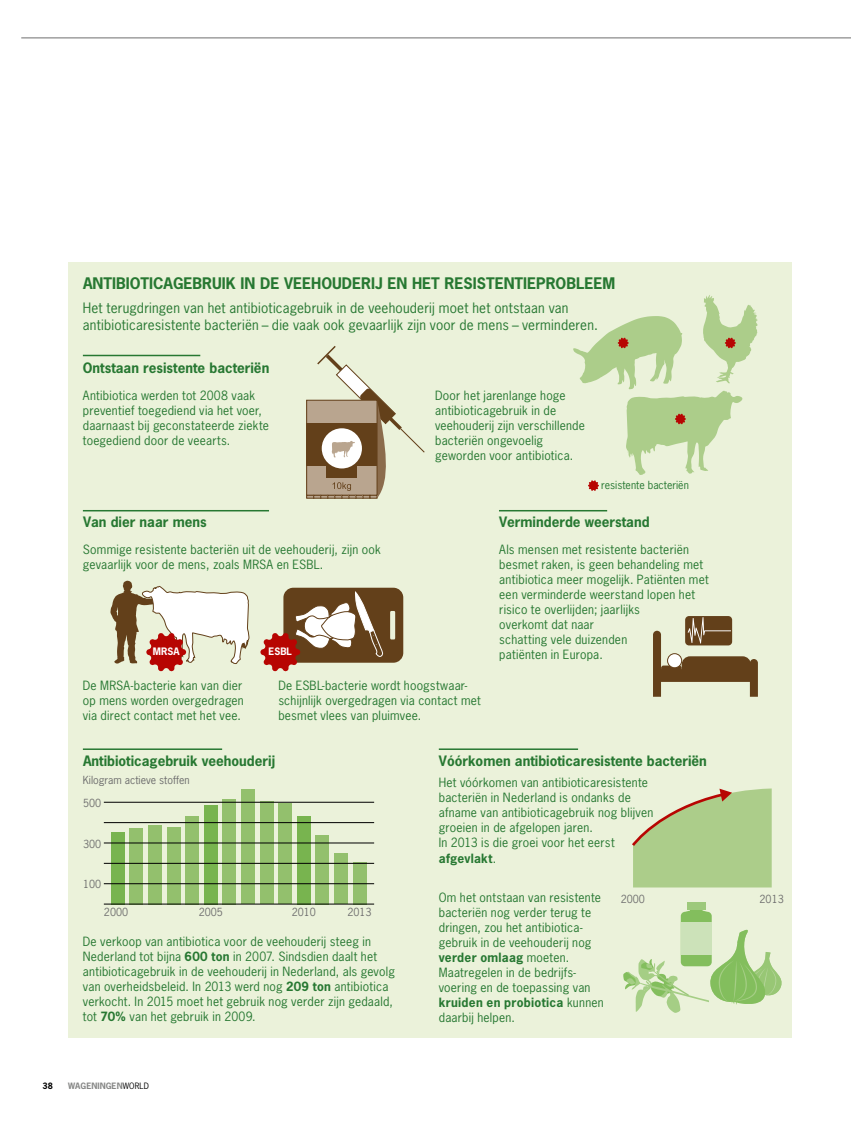
<style>
.page{position:relative;width:851px;height:1127px;background:#fff}
.page>*{position:absolute;margin:0;border:0;box-sizing:border-box;transform-origin:0 0}
.t1{font:700 15px "News Gothic Std";color:#277832}
.t2{font:13.5px/16.5px "News Gothic Std";letter-spacing:.015em;color:#277832}
.t3{font:700 13.5px "News Gothic Std";color:#277832}
.t4{font:12px/15px "News Gothic Std";letter-spacing:.02em;color:#277832}
.t5{font:10.5px "News Gothic Std";color:#6e6e6e}
.t6{font:10.5px "News Gothic Std";color:#277832}
.t7{font:700 9.6px "News Gothic Std";color:#fff}
.t8{font:700 8.25px "News Gothic Std";letter-spacing:.01em;color:#868786}
.t9{font:700 8.25px "News Gothic Std";color:#000}
.s1{font-weight:700}
.s2{font-weight:400;color:#000}
</style>
<div class="page">
<div style="left:68px;top:263px;width:723px;height:774px;background:#ebf2da"></div>
<svg style="left:573px;top:295px;width:184px;height:196px"></svg>
<svg style="left:306px;top:346px;width:118px;height:152px"></svg>
<div style="left:685px;top:616px;width:47px;height:29px;background:#684722;border-radius:4px"></div>
<svg style="left:653px;top:617px;width:104px;height:80px"></svg>
<svg style="left:110px;top:581px;width:140px;height:91px"></svg>
<svg style="left:260px;top:588px;width:143px;height:84px"></svg>
<div style="left:687px;top:902px;width:18px;height:8px;background:#9dc97b"></div>
<svg style="left:623px;top:905px;width:159px;height:108px"></svg>
<div style="left:111px;top:832px;width:13px;height:72px;background:#78b44f"></div>
<div style="left:130px;top:828px;width:13px;height:76px;background:#93c06d"></div>
<div style="left:148px;top:825px;width:14px;height:79px;background:#93c06d"></div>
<div style="left:167px;top:827px;width:13px;height:77px;background:#93c06d"></div>
<div style="left:185px;top:816px;width:14px;height:88px;background:#93c06d"></div>
<div style="left:204px;top:805px;width:13px;height:99px;background:#78b44f"></div>
<div style="left:223px;top:799px;width:13px;height:105px;background:#93c06d"></div>
<div style="left:241px;top:789px;width:13px;height:115px;background:#93c06d"></div>
<div style="left:260px;top:801px;width:13px;height:103px;background:#93c06d"></div>
<div style="left:278px;top:804px;width:14px;height:100px;background:#93c06d"></div>
<div style="left:297px;top:816px;width:13px;height:88px;background:#78b44f"></div>
<div style="left:315px;top:835px;width:14px;height:69px;background:#93c06d"></div>
<div style="left:334px;top:853px;width:13px;height:51px;background:#93c06d"></div>
<div style="left:353px;top:862px;width:13px;height:42px;background:#93c06d"></div>
<hr style="left:104px;top:802px;width:270px;height:1px;background:#000">
<hr style="left:104px;top:822px;width:270px;height:1px;background:#000">
<hr style="left:104px;top:843px;width:270px;height:1px;background:#000">
<hr style="left:104px;top:863px;width:270px;height:1px;background:#000">
<hr style="left:104px;top:883px;width:270px;height:1px;background:#000">
<hr style="left:104px;top:904px;width:270px;height:1px;background:#000">
<svg style="left:632px;top:788px;width:139px;height:99px"></svg>
<hr style="left:83px;top:748px;width:139px;height:2px;background:#277832">
<hr style="left:439px;top:748px;width:139px;height:2px;background:#277832">
<hr style="left:83px;top:355px;width:117px;height:1px;background:#277832">
<hr style="left:83px;top:510px;width:186px;height:1px;background:#277832">
<hr style="left:499px;top:510px;width:108px;height:1px;background:#277832">
<svg style="left:21px;top:37px;width:829px;height:2px;background:#b6b6b6"></svg>
<p class="t1" style="left:83px;top:274px;width:533px">ANTIBIOTICAGEBRUIK IN DE VEEHOUDERIJ EN HET RESISTENTIEPROBLEEM</p>
<p class="t2" style="left:83px;top:300px;width:516px">Het terugdringen van het antibioticagebruik in de veehouderij moet het ontstaan van antibioticaresistente bacteriën – die vaak ook gevaarlijk zijn voor de mens – verminderen.</p>
<p class="t3" style="left:83px;top:358px;width:188px">Ontstaan resistente bacteriën</p>
<p class="t4" style="left:83px;top:387px;width:188px">Antibiotica werden tot 2008 vaak preventief toegediend via het voer, daarnaast bij geconstateerde ziekte toegediend door de veearts.</p>
<p class="t4" style="left:435px;top:387px;width:151px">Door het jarenlange hoge antibioticagebruik in de veehouderij zijn verschillende bacteriën ongevoelig geworden voor antibiotica.</p>
<p class="t6" style="left:601px;top:478px;width:89px">resistente bacteriën</p>
<p class="t3" style="left:83px;top:513px;width:125px">Van dier naar mens</p>
<p class="t3" style="left:499px;top:513px;width:152px">Verminderde weerstand</p>
<p class="t4" style="left:83px;top:542px;width:299px">Sommige resistente bacteriën uit de veehouderij, zijn ook gevaarlijk voor de mens, zoals MRSA en ESBL.</p>
<p class="t7" style="left:153px;top:645px;width:28px">MRSA</p>
<p class="t7" style="left:268px;top:645px;width:25px">ESBL</p>
<p class="t4" style="left:83px;top:678px;width:162px">De MRSA-bacterie kan van dier op mens worden overgedragen via direct contact met het vee.</p>
<p class="t4" style="left:278px;top:678px;width:204px">De ESBL-bacterie wordt hoogstwaar&shy;schijnlijk overgedragen via contact met besmet vlees van pluimvee.</p>
<p class="t4" style="left:499px;top:542px;width:211px">Als mensen met resistente bacteriën besmet raken, is geen behandeling met antibiotica meer mogelijk. Patiënten met een verminderde weerstand lopen het risico te overlijden; jaarlijks<br>overkomt dat naar<br>schatting vele duizenden<br>patiënten in Europa.</p>
<p class="t3" style="left:83px;top:752px;width:194px">Antibioticagebruik veehouderij</p>
<p class="t3" style="left:439px;top:752px;width:269px">Vóórkomen antibioticaresistente bacteriën</p>
<p class="t5" style="left:83px;top:773px;width:108px">Kilogram actieve stoffen</p>
<p class="t5" style="left:83px;top:796px;width:20px">500</p>
<p class="t5" style="left:83px;top:837px;width:20px">300</p>
<p class="t5" style="left:83px;top:877px;width:20px">100</p>
<p class="t5" style="left:104px;top:905px;width:26px">2000</p>
<p class="t5" style="left:199px;top:905px;width:26px">2005</p>
<p class="t5" style="left:291px;top:905px;width:26px">2010</p>
<p class="t5" style="left:347px;top:905px;width:26px">2013</p>
<p class="t4" style="left:83px;top:934px;width:313px">De verkoop van antibiotica voor de veehouderij steeg in Nederland tot bijna <span class="s1">600 ton</span> in 2007. Sindsdien daalt het antibioticagebruik in de veehouderij in Nederland, als gevolg van overheidsbeleid. In 2013 werd nog <span class="s1">209 ton</span> antibiotica verkocht. In 2015 moet het gebruik nog verder zijn gedaald, tot <span class="s1">70%</span> van het gebruik in 2009.</p>
<p class="t9" style="left:43px;top:1080px;width:12px">38</p>
<p class="t8" style="left:68px;top:1080px;width:82px">WAGENINGEN<span class="s2">WORLD</span></p>
<p class="t4" style="left:439px;top:775px;width:216px">Het vóórkomen van antibioticaresistente bacteriën in Nederland is ondanks de afname van antibioticagebruik nog blijven groeien in de afgelopen jaren.<br>In 2013 is die groei voor het eerst <span class="s1">afgevlakt</span>.</p>
<p class="t5" style="left:620px;top:892px;width:26px">2000</p>
<p class="t5" style="left:759px;top:892px;width:26px">2013</p>
<p class="t4" style="left:439px;top:890px;width:166px">Om het ontstaan van resistente bacteriën nog verder terug te dringen, zou het antibiotica&shy;gebruik in de veehouderij nog <span class="s1">verder omlaag</span> moeten.<br>Maatregelen in de bedrijfs&shy;voering en de toepassing van <span class="s1">kruiden en probiotica</span> kunnen daarbij helpen.</p>
</div>
